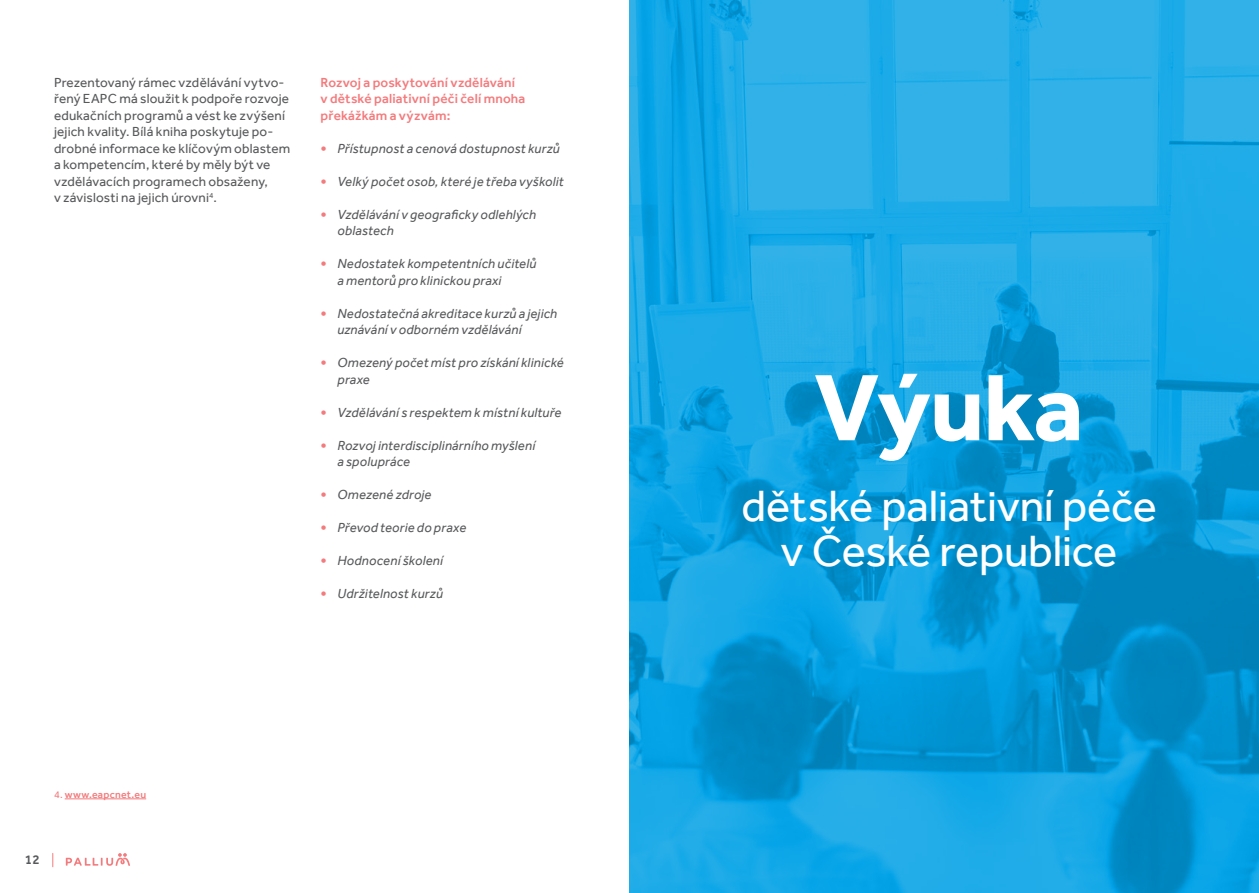
<style>
.page{position:relative;width:1259px;height:893px;background:#fff}
.page>*{position:absolute;margin:0;border:0;box-sizing:border-box;transform-origin:0 0}
.t1{font:700 97.5px "Effra";letter-spacing:-.015em;color:#fff}
.t2{font:45px/45px "Effra";letter-spacing:-.005em;color:#fff;text-align:center}
.t3{font:italic 13.5px/16.5px "Effra";letter-spacing:.015em;color:#58595b}
.t4{font:13.5px/16.5px "Effra";letter-spacing:.015em;color:#58595b}
.t5{font:500 13.5px/16.5px "Effra";letter-spacing:.015em;color:#f37b7d}
.t6{font:500 13.5px "Effra";color:#58595b}
.t7{font:500 10.5px "Effra";letter-spacing:.025em;color:#f37b7d}
.s1{font-style:normal;font-size:17.55px;color:#f37b7d}
.s2{font-weight:400}
</style>
<div class="page">
<svg style="left:53px;top:853px;width:1px;height:14px"></svg>
<svg style="left:66px;top:853px;width:64px;height:13px"></svg>
<hr style="left:65px;top:799px;width:81px;height:1px;background:#f37b7d">
<img style="left:629px;top:0;width:630px;height:893px">
<p class="t4" style="left:54px;top:74px;width:238px">Prezentovaný rámec vzdělávání vytvo&shy;řený EAPC má sloužit k podpoře rozvoje edukačních programů a vést ke zvýšení jejich kvality. Bílá kniha poskytuje po&shy;drobné informace ke klíčovým oblastem a kompetencím, které by měly být ve vzdělávacích programech obsaženy,<br>v závislosti na jejich úrovni<sup>4</sup>.</p>
<p class="t5" style="left:320px;top:74px;width:206px">Rozvoj a poskytování vzdělávání v dětské paliativní péči čelí mnoha překážkám a výzvám:</p>
<p class="t3" style="left:320px;top:140px;width:241px"><span class="s1">•</span> Přístupnost a cenová dostupnost kurzů</p>
<p class="t3" style="left:320px;top:173px;width:245px"><span class="s1">•</span> Velký počet osob, které je třeba vyškolit</p>
<p class="t3" style="left:337px;top:206px;width:200px;text-indent:-17px"><span class="s1">•</span> Vzdělávání v geograficky odlehlých oblastech</p>
<p class="t3" style="left:337px;top:255px;width:200px;text-indent:-17px"><span class="s1">•</span> Nedostatek kompetentních učitelů a mentorů pro klinickou praxi</p>
<p class="t3" style="left:337px;top:305px;width:221px;text-indent:-17px"><span class="s1">•</span> Nedostatečná akreditace kurzů a jejich uznávání v odborném vzdělávání</p>
<p class="t3" style="left:337px;top:354px;width:228px;text-indent:-17px"><span class="s1">•</span> Omezený počet míst pro získání klinické praxe</p>
<p class="t3" style="left:320px;top:404px;width:243px"><span class="s1">•</span> Vzdělávání s respektem k místní kultuře</p>
<p class="t3" style="left:337px;top:437px;width:199px;text-indent:-17px"><span class="s1">•</span> Rozvoj interdisciplinárního myšlení a spolupráce</p>
<p class="t3" style="left:320px;top:486px;width:113px"><span class="s1">•</span> Omezené zdroje</p>
<p class="t3" style="left:320px;top:519px;width:147px"><span class="s1">•</span> Převod teorie do praxe</p>
<p class="t3" style="left:320px;top:552px;width:124px"><span class="s1">•</span> Hodnocení školení</p>
<p class="t3" style="left:320px;top:585px;width:124px"><span class="s1">•</span> Udržitelnost kurzů</p>
<p class="t7" style="left:54px;top:788px;width:94px"><span class="s2">4.</span> www.eapcnet.eu</p>
<p class="t6" style="left:25px;top:852px;width:17px">12</p>
<h1 class="t1" style="left:814px;top:350px;width:271px">Výuka</h1>
<h2 class="t2" style="left:741px;top:483px;width:417px">dětské paliativní péče v České republice</h2>
</div>
